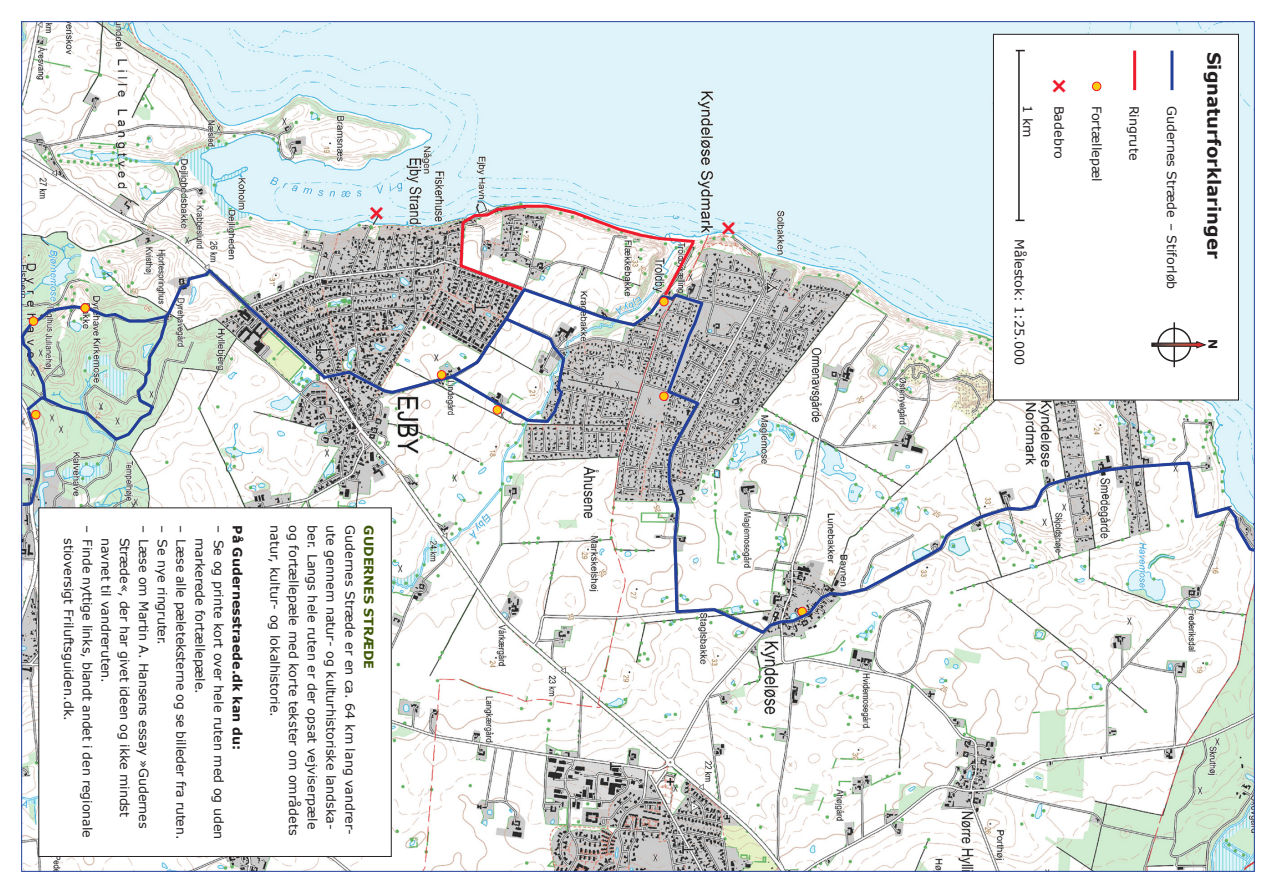
<style>
.page{position:relative;width:1276px;height:893px;background:#fff}
.page>*{position:absolute;margin:0;border:0;box-sizing:border-box;transform-origin:0 0}
.t1{font:700 21px "Verdana";color:#ee1b2d}
.t2{font:700 18px "Verdana";color:#231f20}
.brd{font:12.75px "Verdana";color:#231f20}
.brd-2{font:700 12.75px "Verdana";color:#231f20}
.brd-3{font:700 12.75px "Verdana";color:#3e5807}
.t3{font:700 12px "Verdana";color:#231f20}
</style>
<div class="page">
<img style="left:23px;top:23px;width:1229px;height:847px">
<svg style="left:165px;top:266px;width:1090px;height:370px"></svg>
<div style="left:659px;top:297px;width:9px;height:9px;background:#feca0a;border-radius:50%"></div>
<div style="left:659px;top:297px;width:9px;height:9px;border:1px solid #ee1b2d;border-radius:50%"></div>
<div style="left:493px;top:406px;width:8px;height:8px;background:#feca0a;border-radius:50%"></div>
<div style="left:493px;top:405px;width:9px;height:10px;border:1px solid #ee1b2d;border-radius:50%"></div>
<div style="left:437px;top:371px;width:9px;height:8px;background:#feca0a;border-radius:50%"></div>
<div style="left:437px;top:370px;width:9px;height:9px;border:1px solid #ee1b2d;border-radius:50%"></div>
<div style="left:80px;top:303px;width:10px;height:10px;border:1px solid #ee1b2d;border-radius:50%"></div>
<img style="left:20px;top:305px;width:152px;height:216px">
<div style="left:993px;top:34px;width:245px;height:366px;background:#fff"></div>
<div style="left:993px;top:34px;width:245px;height:366px;border:1px solid #231f20"></div>
<hr style="left:1173px;top:322px;width:2px;height:45px;background:#231f20">
<div style="left:1157px;top:328px;width:34px;height:34px;border:2px solid #231f20;border-radius:50%"></div>
<svg style="left:1151px;top:341px;width:55px;height:8px"></svg>
<hr style="left:1170px;top:51px;width:3px;height:39px;background:#223f99">
<hr style="left:1133px;top:51px;width:3px;height:39px;background:#ee1b2d">
<div style="left:1092px;top:82px;width:9px;height:9px;background:#feca0a;border-radius:50%"></div>
<div style="left:1092px;top:82px;width:9px;height:9px;border:1px solid #ee1b2d;border-radius:50%"></div>
<hr style="left:1018px;top:51px;width:1px;height:170px;background:#231f20">
<img style="left:458px;top:203px;width:240px;height:96px">
<div style="left:39px;top:508px;width:352px;height:348px;background:#fff"></div>
<div style="left:38px;top:507px;width:354px;height:350px;border:1px solid #231f20"></div>
<p class="t1" style="left:367px;top:198px;width:20px">×</p>
<p class="brd" style="left:96px;top:525px;width:10px;rotate:90deg">–</p>
<p class="brd" style="left:77px;top:538px;width:184px;rotate:90deg">stioversigt Friluftsguiden.dk.</p>
<p class="brd" style="left:96px;top:539px;width:300px;rotate:90deg">Finde nyttige links, blandt andet i den regionale</p>
<p class="brd" style="left:152px;top:525px;width:10px;rotate:90deg">–</p>
<p class="brd" style="left:171px;top:525px;width:121px;rotate:90deg">– Se nye ringruter.</p>
<p class="brd" style="left:190px;top:525px;width:315px;rotate:90deg">– Læse alle pæleteksterne og se billeder fra ruten.</p>
<p class="brd" style="left:227px;top:525px;width:10px;rotate:90deg">–</p>
<p class="brd-2" style="left:246px;top:525px;width:226px;rotate:90deg">På Gudernesstraede.dk kan du:</p>
<p class="brd" style="left:115px;top:538px;width:146px;rotate:90deg">navnet til vandreruten.</p>
<p class="brd" style="left:134px;top:538px;width:281px;rotate:90deg">Stræde«, der har givet ideen og ikke mindst</p>
<p class="brd" style="left:152px;top:539px;width:291px;rotate:90deg">Læse om Martin A. Hansens essay »Gudernes</p>
<p class="brd" style="left:209px;top:538px;width:158px;rotate:90deg">markerede fortællepæle.</p>
<p class="brd" style="left:227px;top:540px;width:301px;rotate:90deg">Se og printe kort over hele ruten med og uden</p>
<p class="brd" style="left:359px;top:525px;width:311px;rotate:90deg">Gudernes Stræde er en ca. 64 km lang vandrer-</p>
<p class="brd-3" style="left:378px;top:525px;width:145px;rotate:90deg">GUDERNES STRÆDE</p>
<p class="brd" style="left:284px;top:525px;width:193px;rotate:90deg">natur, kultur- og lokalhistorie.</p>
<p class="brd" style="left:302px;top:525px;width:311px;rotate:90deg">og fortællepæle med korte tekster om områdets</p>
<p class="brd" style="left:321px;top:525px;width:305px;rotate:90deg">ber. Langs hele ruten er der opsat vejviserpæle</p>
<p class="brd" style="left:340px;top:525px;width:306px;rotate:90deg">ute gennem natur- og kulturhistoriske landska-</p>
<p class="t1" style="left:719px;top:213px;width:20px">×</p>
<p class="brd" style="left:1036px;top:105px;width:34px;rotate:90deg">1 km</p>
<p class="brd" style="left:1028px;top:239px;width:127px;rotate:90deg">Målestok: 1:25.000</p>
<p class="t1" style="left:1075px;top:77px;width:20px;rotate:90deg">×</p>
<p class="brd" style="left:1068px;top:106px;width:55px;rotate:90deg">Badebro</p>
<p class="brd" style="left:1105px;top:106px;width:77px;rotate:90deg">Fortællepæl</p>
<p class="brd" style="left:1143px;top:106px;width:56px;rotate:90deg">Ringrute</p>
<p class="brd" style="left:1180px;top:106px;width:185px;rotate:90deg">Gudernes Stræde – Stiforløb</p>
<p class="t2" style="left:1226px;top:52px;width:208px;rotate:90deg">Signaturforklaringer</p>
<p class="t3" style="left:1221px;top:339px;width:12px;rotate:90deg">N</p>
</div>
